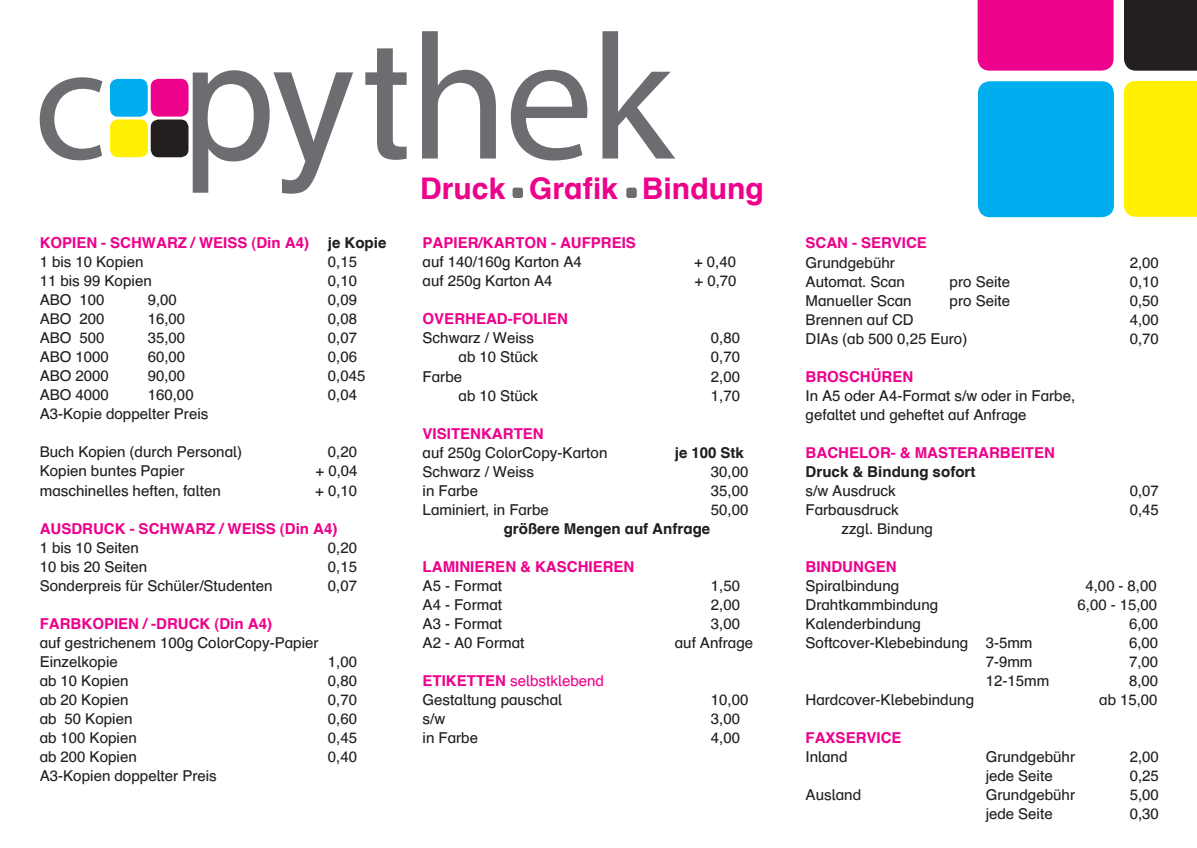
<style>
.page{position:relative;width:1197px;height:848px;background:#fff}
.page>*{position:absolute;margin:0;border:0;box-sizing:border-box;transform-origin:0 0}
.t1{font:700 29.9px "Schulbuch Nord";color:#ed028c}
.t2{font:15px/19px "Schulbuch Nord";color:#231f20}
.t3{font:700 15px "Schulbuch Nord";color:#ed028c}
.t4{font:700 15px "Schulbuch Nord";color:#231f20}
.s1{font-weight:700;color:#ed028c}
.s2{color:#ed028c}
</style>
<div class="page">
<div style="left:977px;top:0;width:136px;height:71px;background:#ed028c"></div>
<div style="left:977px;top:81px;width:136px;height:136px;background:#00aeef;border-radius:12px"></div>
<div style="left:1123px;top:81px;width:73px;height:136px;background:#fff101"></div>
<div style="left:1124px;top:0;width:72px;height:71px;background:#231f20"></div>
<svg style="left:40px;top:31px;width:635px;height:163px"></svg>
<div style="left:151px;top:79px;width:37px;height:38px;background:#ed028c;border-radius:8px"></div>
<div style="left:110px;top:79px;width:38px;height:38px;background:#00aeef;border-radius:8px"></div>
<div style="left:110px;top:119px;width:38px;height:38px;background:#fff101;border-radius:8px"></div>
<div style="left:151px;top:119px;width:37px;height:38px;background:#231f20;border-radius:8px"></div>
<div style="left:626px;top:187px;width:10px;height:11px;background:#6c6d70;border-radius:3px"></div>
<div style="left:512px;top:187px;width:11px;height:11px;background:#6c6d70;border-radius:3px"></div>
<p class="t3" style="left:40px;top:233px;width:271px">KOPIEN - SCHWARZ / WEISS (Din A4)</p>
<p class="t4" style="left:328px;top:233px;width:60px">je Kopie</p>
<p class="t2" style="left:40px;top:252px;width:105px">1 bis 10 Kopien</p>
<p class="t2" style="left:328px;top:252px;width:31px">0,15</p>
<p class="t2" style="left:40px;top:271px;width:114px">11 bis 99 Kopien</p>
<p class="t2" style="left:328px;top:271px;width:31px">0,10</p>
<p class="t2" style="left:40px;top:290px;width:66px">ABO 100</p>
<p class="t2" style="left:148px;top:290px;width:31px">9,00</p>
<p class="t2" style="left:328px;top:290px;width:31px">0,09</p>
<p class="t2" style="left:40px;top:309px;width:66px">ABO 200</p>
<p class="t2" style="left:148px;top:309px;width:39px">16,00</p>
<p class="t2" style="left:328px;top:309px;width:31px">0,08</p>
<p class="t2" style="left:40px;top:328px;width:66px">ABO 500</p>
<p class="t2" style="left:148px;top:328px;width:39px">35,00</p>
<p class="t2" style="left:328px;top:328px;width:31px">0,07</p>
<p class="t2" style="left:40px;top:347px;width:71px">ABO 1000</p>
<p class="t2" style="left:148px;top:347px;width:39px">60,00</p>
<p class="t2" style="left:328px;top:347px;width:31px">0,06</p>
<p class="t2" style="left:40px;top:366px;width:71px">ABO 2000</p>
<p class="t2" style="left:148px;top:366px;width:39px">90,00</p>
<p class="t2" style="left:328px;top:366px;width:39px">0,045</p>
<p class="t2" style="left:40px;top:385px;width:71px">ABO 4000</p>
<p class="t2" style="left:148px;top:385px;width:47px">160,00</p>
<p class="t2" style="left:328px;top:385px;width:31px">0,04</p>
<p class="t2" style="left:40px;top:404px;width:170px">A3-Kopie doppelter Preis</p>
<p class="t2" style="left:40px;top:442px;width:204px">Buch Kopien (durch Personal)</p>
<p class="t2" style="left:328px;top:442px;width:31px">0,20</p>
<p class="t2" style="left:40px;top:461px;width:146px">Kopien buntes Papier</p>
<p class="t2" style="left:315px;top:461px;width:43px">+ 0,04</p>
<p class="t2" style="left:40px;top:480px;width:183px">maschinelles heften, falten</p>
<p class="t2" style="left:315px;top:480px;width:43px">+ 0,10</p>
<p class="t3" style="left:40px;top:518px;width:299px">AUSDRUCK - SCHWARZ / WEISS (Din A4)</p>
<p class="t2" style="left:40px;top:537px;width:101px">1 bis 10 Seiten</p>
<p class="t2" style="left:328px;top:537px;width:31px">0,20</p>
<p class="t2" style="left:40px;top:556px;width:109px">10 bis 20 Seiten</p>
<p class="t2" style="left:328px;top:556px;width:31px">0,15</p>
<p class="t2" style="left:40px;top:575px;width:234px">Sonderpreis für Schüler/Studenten</p>
<p class="t2" style="left:328px;top:575px;width:31px">0,07</p>
<p class="t3" style="left:40px;top:613px;width:234px">FARBKOPIEN / -DRUCK (Din A4)</p>
<p class="t2" style="left:40px;top:632px;width:280px">auf gestrichenem 100g ColorCopy-Papier<br>Einzelkopie</p>
<p class="t2" style="left:328px;top:651px;width:31px">1,00</p>
<p class="t2" style="left:40px;top:670px;width:90px">ab 10 Kopien</p>
<p class="t2" style="left:328px;top:670px;width:31px">0,80</p>
<p class="t2" style="left:40px;top:689px;width:90px">ab 20 Kopien</p>
<p class="t2" style="left:328px;top:689px;width:31px">0,70</p>
<p class="t2" style="left:40px;top:708px;width:94px">ab 50 Kopien</p>
<p class="t2" style="left:328px;top:708px;width:31px">0,60</p>
<p class="t2" style="left:40px;top:727px;width:99px">ab 100 Kopien</p>
<p class="t2" style="left:328px;top:727px;width:31px">0,45</p>
<p class="t2" style="left:40px;top:746px;width:99px">ab 200 Kopien</p>
<p class="t2" style="left:328px;top:746px;width:31px">0,40</p>
<p class="t2" style="left:40px;top:765px;width:179px">A3-Kopien doppelter Preis</p>
<h1 class="t1" style="left:420px;top:169px;width:345px">Druck Grafik Bindung</h1>
<p class="t3" style="left:422px;top:233px;width:215px">PAPIER/KARTON - AUFPREIS</p>
<p class="t2" style="left:422px;top:252px;width:161px">auf 140/160g Karton A4</p>
<p class="t2" style="left:694px;top:252px;width:43px">+ 0,40</p>
<p class="t2" style="left:422px;top:271px;width:131px">auf 250g Karton A4</p>
<p class="t2" style="left:694px;top:271px;width:43px">+ 0,70</p>
<p class="t3" style="left:422px;top:309px;width:147px">OVERHEAD-FOLIEN</p>
<p class="t2" style="left:422px;top:328px;width:113px">Schwarz / Weiss</p>
<p class="t2" style="left:710px;top:328px;width:31px">0,80</p>
<p class="t2" style="left:458px;top:347px;width:81px">ab 10 Stück</p>
<p class="t2" style="left:710px;top:347px;width:31px">0,70</p>
<p class="t2" style="left:422px;top:366px;width:41px">Farbe</p>
<p class="t2" style="left:710px;top:366px;width:31px">2,00</p>
<p class="t2" style="left:458px;top:385px;width:81px">ab 10 Stück</p>
<p class="t2" style="left:710px;top:385px;width:31px">1,70</p>
<p class="t3" style="left:422px;top:423px;width:122px">VISITENKARTEN</p>
<p class="t2" style="left:422px;top:442px;width:186px">auf 250g ColorCopy-Karton</p>
<p class="t4" style="left:674px;top:442px;width:71px">je 100 Stk</p>
<p class="t2" style="left:422px;top:461px;width:113px">Schwarz / Weiss</p>
<p class="t2" style="left:710px;top:461px;width:39px">30,00</p>
<p class="t2" style="left:422px;top:480px;width:57px">in Farbe</p>
<p class="t2" style="left:710px;top:480px;width:39px">35,00</p>
<p class="t2" style="left:422px;top:499px;width:128px">Laminiert, in Farbe</p>
<p class="t2" style="left:710px;top:499px;width:39px">50,00</p>
<p class="t4" style="left:503px;top:518px;width:208px">größere Mengen auf Anfrage</p>
<p class="t3" style="left:422px;top:556px;width:213px">LAMINIEREN &amp; KASCHIEREN</p>
<p class="t2" style="left:422px;top:575px;width:81px">A5 - Format</p>
<p class="t2" style="left:710px;top:575px;width:31px">1,50</p>
<p class="t2" style="left:422px;top:594px;width:81px">A4 - Format</p>
<p class="t2" style="left:710px;top:594px;width:31px">2,00</p>
<p class="t2" style="left:422px;top:613px;width:81px">A3 - Format</p>
<p class="t2" style="left:710px;top:613px;width:31px">3,00</p>
<p class="t2" style="left:422px;top:632px;width:103px">A2 - A0 Format</p>
<p class="t2" style="left:674px;top:632px;width:80px">auf Anfrage</p>
<p class="t2" style="left:422px;top:670px;width:183px"><span class="s1">ETIKETTEN</span> <span class="s2">selbstklebend<br></span>Gestaltung pauschal</p>
<p class="t2" style="left:710px;top:689px;width:39px">10,00</p>
<p class="t2" style="left:422px;top:708px;width:24px">s/w</p>
<p class="t2" style="left:710px;top:708px;width:31px">3,00</p>
<p class="t2" style="left:422px;top:727px;width:57px">in Farbe</p>
<p class="t2" style="left:710px;top:727px;width:31px">4,00</p>
<p class="t3" style="left:805px;top:233px;width:123px">SCAN - SERVICE</p>
<p class="t2" style="left:805px;top:252px;width:91px">Grundgebühr</p>
<p class="t2" style="left:1129px;top:252px;width:31px">2,00</p>
<p class="t2" style="left:805px;top:271px;width:101px">Automat. Scan</p>
<p class="t2" style="left:949px;top:271px;width:62px">pro Seite</p>
<p class="t2" style="left:1129px;top:271px;width:31px">0,10</p>
<p class="t2" style="left:805px;top:290px;width:108px">Manueller Scan</p>
<p class="t2" style="left:949px;top:290px;width:62px">pro Seite</p>
<p class="t2" style="left:1129px;top:290px;width:31px">0,50</p>
<p class="t2" style="left:805px;top:309px;width:110px">Brennen auf CD</p>
<p class="t2" style="left:1129px;top:309px;width:31px">4,00</p>
<p class="t2" style="left:805px;top:328px;width:163px">DIAs (ab 500 0,25 Euro)</p>
<p class="t2" style="left:1129px;top:328px;width:31px">0,70</p>
<p class="t3" style="left:805px;top:366px;width:109px">BROSCHÜREN</p>
<p class="t2" style="left:805px;top:385px;width:271px">In A5 oder A4-Format s/w oder in Farbe, gefaltet und geheftet auf Anfrage</p>
<p class="t3" style="left:805px;top:442px;width:251px">BACHELOR- &amp; MASTERARBEITEN</p>
<p class="t4" style="left:805px;top:461px;width:171px">Druck &amp; Bindung sofort</p>
<p class="t2" style="left:805px;top:480px;width:92px">s/w Ausdruck</p>
<p class="t2" style="left:1129px;top:480px;width:31px">0,07</p>
<p class="t2" style="left:805px;top:499px;width:95px">Farbausdruck</p>
<p class="t2" style="left:1129px;top:499px;width:31px">0,45</p>
<p class="t2" style="left:841px;top:518px;width:93px">zzgl. Bindung</p>
<p class="t3" style="left:805px;top:556px;width:92px">BINDUNGEN</p>
<p class="t2" style="left:805px;top:575px;width:95px">Spiralbindung</p>
<p class="t2" style="left:1085px;top:575px;width:73px">4,00 - 8,00</p>
<p class="t2" style="left:805px;top:594px;width:134px">Drahtkammbindung</p>
<p class="t2" style="left:1077px;top:594px;width:81px">6,00 - 15,00</p>
<p class="t2" style="left:805px;top:613px;width:117px">Kalenderbindung</p>
<p class="t2" style="left:1128px;top:613px;width:31px">6,00</p>
<p class="t2" style="left:805px;top:632px;width:228px">Softcover-Klebebindung 3-5mm</p>
<p class="t2" style="left:1128px;top:632px;width:31px">6,00</p>
<p class="t2" style="left:985px;top:651px;width:48px">7-9mm</p>
<p class="t2" style="left:1128px;top:651px;width:31px">7,00</p>
<p class="t2" style="left:985px;top:670px;width:65px">12-15mm</p>
<p class="t2" style="left:1128px;top:670px;width:31px">8,00</p>
<p class="t2" style="left:805px;top:689px;width:170px">Hardcover-Klebebindung</p>
<p class="t2" style="left:1098px;top:689px;width:60px">ab 15,00</p>
<p class="t3" style="left:805px;top:727px;width:97px">FAXSERVICE</p>
<p class="t2" style="left:805px;top:746px;width:43px">Inland</p>
<p class="t2" style="left:985px;top:746px;width:91px">Grundgebühr</p>
<p class="t2" style="left:1129px;top:746px;width:31px">2,00</p>
<p class="t2" style="left:985px;top:765px;width:68px">jede Seite</p>
<p class="t2" style="left:1129px;top:765px;width:31px">0,25</p>
<p class="t2" style="left:805px;top:784px;width:57px">Ausland</p>
<p class="t2" style="left:985px;top:784px;width:91px">Grundgebühr</p>
<p class="t2" style="left:1129px;top:784px;width:31px">5,00</p>
<p class="t2" style="left:985px;top:803px;width:68px">jede Seite</p>
<p class="t2" style="left:1129px;top:803px;width:31px">0,30</p>
</div>
